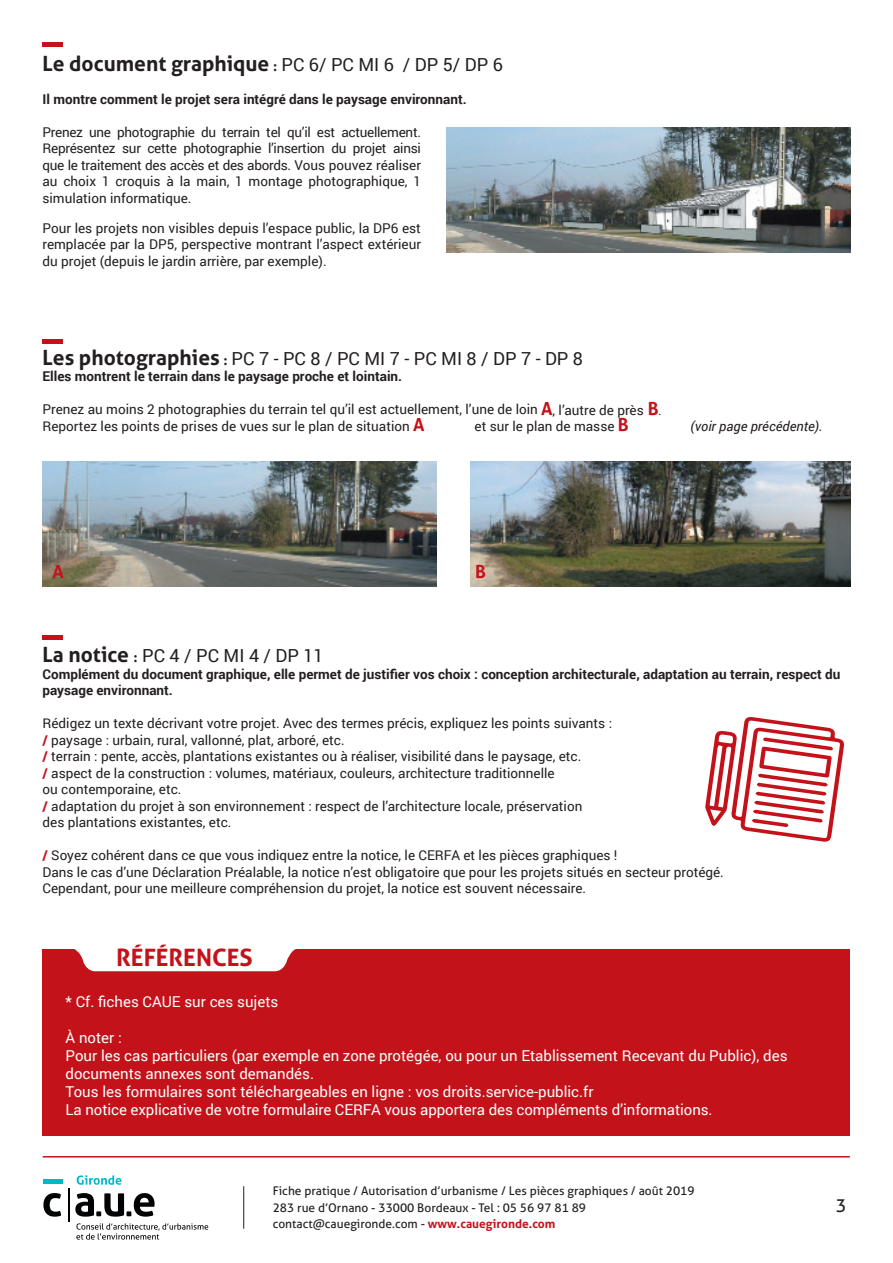
<style>
.page{position:relative;width:893px;height:1263px;background:#fff}
.page>*{position:absolute;margin:0;border:0;box-sizing:border-box;transform-origin:0 0}
.t1{font:700 24px "Aller";color:#c4121a}
.t2{font:700 21px "Aller";color:#231f20}
.t3{font:18px "Roboto";color:#231f20}
.t4{font:700 18px "Aller";color:#c4121a}
.t5{font:18px "Aller";color:#231f20}
.t6{font:15px/18px "Roboto";color:#fff}
.t7{font:13.5px/16.5px "Roboto";color:#231f20}
.t8{font:700 13.5px/16.5px "Roboto";color:#231f20}
.t9{font:italic 13.5px "Roboto";color:#231f20}
.t10{font:12px/16.5px "Aller";color:#231f20}
.s1{font-family:"Minion Pro";font-size:16.5px}
.s2{font-family:"Roboto";font-weight:400;font-size:18px}
.s3{font-family:"Aller";font-weight:700;font-size:21px}
.s4{font-family:"Minion Pro";font-weight:700;font-size:16.5px}
.s5{font-family:"Aller";font-weight:700;font-size:18px;color:#c4121a}
.s6{font-family:"Minion Pro";font-size:12px}
.s7{font-weight:700;color:#c4121a}
</style>
<div class="page">
<hr style="left:243px;top:1186px;width:1px;height:43px;background:#231f20">
<hr style="left:43px;top:1156px;width:807px;height:1px;background:#c4121a">
<hr style="left:68px;top:1188px;width:1px;height:34px;background:#010203">
<svg style="left:43px;top:1193px;width:18px;height:23px"></svg>
<svg style="left:75px;top:1193px;width:80px;height:23px"></svg>
<div style="left:43px;top:1179px;width:19px;height:5px;background:#00b7ce"></div>
<svg style="left:76px;top:1223px;width:132px;height:16px"></svg>
<svg style="left:77px;top:1175px;width:44px;height:10px"></svg>
<div style="left:43px;top:949px;width:807px;height:186px;background:#c4121a"></div>
<svg style="left:74px;top:949px;width:222px;height:22px;background:#faecec"></svg>
<div style="left:43px;top:42px;width:20px;height:5px;background:#c4121a"></div>
<div style="left:43px;top:339px;width:20px;height:5px;background:#c4121a"></div>
<img style="left:43px;top:461px;width:394px;height:125px">
<img style="left:471px;top:461px;width:379px;height:125px">
<svg style="left:705px;top:717px;width:139px;height:125px"></svg>
<img style="left:446px;top:128px;width:404px;height:124px">
<div style="left:43px;top:635px;width:20px;height:5px;background:#c4121a"></div>
<h2 class="t2" style="left:43px;top:51px;width:462px">Le document graphique <span class="s1">:</span> <span class="s2">PC 6/ pC Mi 6 / DP 5/ DP 6</span></h2>
<p class="t8" style="left:43px;top:90px;width:426px">Il montre comment le projet sera intégré dans le paysage environnant.</p>
<p class="t7" style="left:43px;top:123px;width:380px;text-align:justify">Prenez une photographie du terrain tel qu’il est actuellement.<br>Représentez sur cette photographie l’insertion du projet ainsi que le traitement des accès et des abords. Vous pouvez réaliser au choix 1 croquis à la main, 1 montage photographique, 1 simulation informatique.</p>
<p class="t7" style="left:43px;top:219px;width:380px;text-align:justify">Pour les projets non visibles depuis l’espace public, la DP6 est remplacée par la DP5, perspective montrant l’aspect extérieur du projet (depuis le jardin arrière, par exemple).</p>
<h3 class="t3" style="left:43px;top:346px;width:542px"><span class="s3">Les photographies</span> <span class="s4">:</span> PC 7 - PC 8 / pC Mi 7 - PC Mi 8 / DP 7 - DP 8</h3>
<p class="t8" style="left:43px;top:368px;width:361px">Elles montrent le terrain dans le paysage proche et lointain.</p>
<p class="t7" style="left:43px;top:401px;width:620px">Prenez au moins 2 photographies du terrain tel qu’il est actuellement, l’une de loin <span class="s5">A</span>, l’autre de près <span class="s5">B</span><span class="s6">.<br></span>Reportez les points de prises de vues sur le plan de situation <span class="s5">A</span></p>
<p class="t7" style="left:475px;top:417px;width:156px">et sur le plan de masse <span class="s5">B</span></p>
<p class="t9" style="left:691px;top:417px;width:134px">(voir page précédente).</p>
<h3 class="t4" style="left:53px;top:561px;width:13px">A</h3>
<h3 class="t4" style="left:475px;top:561px;width:12px">B</h3>
<h3 class="t3" style="left:43px;top:643px;width:283px"><span class="s3">La notice</span> <span class="s4">:</span> PC 4 / PC Mi 4 / DP 11</h3>
<p class="t8" style="left:43px;top:665px;width:799px">Complément du document graphique, elle permet de justifier vos choix : conception architecturale, adaptation au terrain, respect du paysage environnant.</p>
<p class="t7" style="left:43px;top:714px;width:571px">Rédigez un texte décrivant votre projet. Avec des termes précis, expliquez les points suivants : <span class="s7">/</span> paysage : urbain, rural, vallonné, plat, arboré, etc.<br><span class="s7">/</span> terrain : pente, accès, plantations existantes ou à réaliser, visibilité dans le paysage, etc.<br><span class="s7">/</span> aspect de la construction : volumes, matériaux, couleurs, architecture traditionnelle<br>ou contemporaine, etc.<br><span class="s7">/</span> adaptation du projet à son environnement : respect de l’architecture locale, préservation<br>des plantations existantes, etc.</p>
<p class="t7" style="left:43px;top:846px;width:683px"><span class="s7">/</span> Soyez cohérent dans ce que vous indiquez entre la notice, le CERFA et les pièces graphiques !<br>Dans le cas d’une Déclaration Préalable, la notice n’est obligatoire que pour les projets situés en secteur protégé.<br>Cependant, pour une meilleure compréhension du projet, la notice est souvent nécessaire.</p>
<h1 class="t1" style="left:116px;top:942px;width:15px">références</h1>
<p class="t6" style="left:66px;top:992px;width:214px">* Cf. fiches CAUE sur ces sujets</p>
<p class="t6" style="left:66px;top:1028px;width:723px">à noter :<br>Pour les cas particuliers (par exemple en zone protégée, ou pour un Etablissement Recevant du Public), des documents annexes sont demandés.<br>Tous les formulaires sont téléchargeables en ligne : vos droits.service-public.fr<br>La notice explicative de votre formulaire CERFA vous apportera des compléments d’informations.</p>
<p class="t10" style="left:273px;top:1183px;width:423px">Fiche pratique / Autorisation d’urbanisme / Les pièces graphiques / août 2019<br>283 rue d’Ornano - 33000 Bordeaux - Tel : 05 56 97 81 89 contact@cauegironde.com - <span class="s7">www.cauegironde.com</span></p>
<h3 class="t5" style="left:836px;top:1195px;width:12px">3</h3>
</div>
